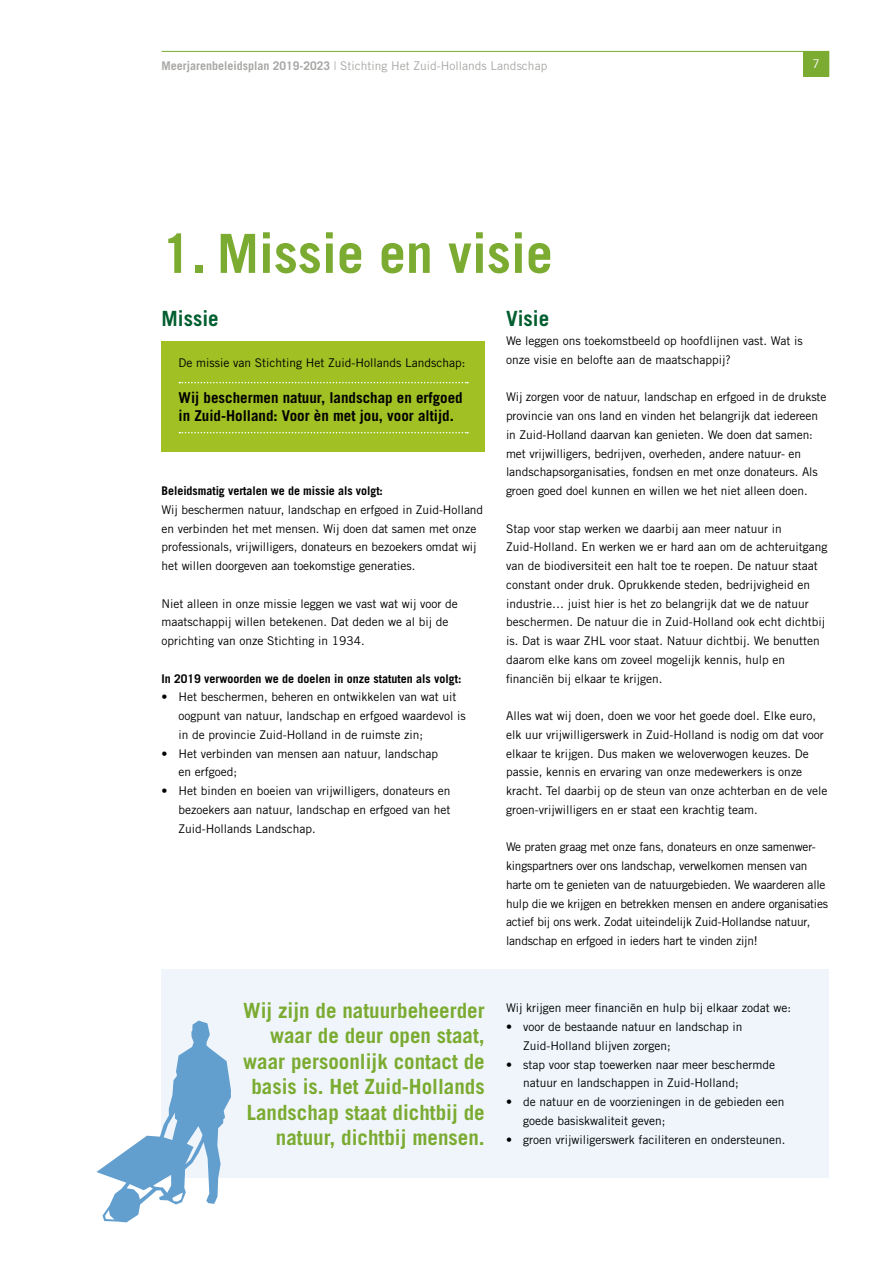
<style>
.page{position:relative;width:893px;height:1263px;background:#fff}
.page>*{position:absolute;margin:0;border:0;box-sizing:border-box;transform-origin:0 0}
.Hoofdstuk_kop{font:700 54px "Trade Gothic LT Std";color:#7bab31}
.Broodtekst{font:700 21px/25.5px "Trade Gothic LT Std";color:#7bab31;text-align:right}
.Grote_tussenkop{font:700 21px "Trade Gothic LT Std";color:#005e2f}
.Broodtekst-2{font:700 15px/18.8px "Trade Gothic LT Std";color:#000}
.Broodtekst-3{font:12px/18.8px "Trade Gothic LT Std";color:#000}
.t1{font:12px "Trade Gothic LT Std";color:#a9a8a6}
.Broodtekst-4{font:700 12px "Trade Gothic LT Std";color:#000}
.t2{font:12px "Trade Gothic LT Std";color:#fff}
.s1{font-weight:700}
</style>
<div class="page">
<svg style="left:161px;top:51px;width:669px;height:26px"></svg>
<div style="left:162px;top:341px;width:323px;height:111px;background:#a1c024"></div>
<svg style="left:179px;top:382px;width:289px;height:1px"></svg>
<svg style="left:179px;top:432px;width:289px;height:1px"></svg>
<div style="left:162px;top:969px;width:667px;height:209px;background:#eff5fb"></div>
<svg style="left:96px;top:1020px;width:135px;height:202px"></svg>
<p class="t1" style="left:162px;top:59px;width:387px"><span class="s1">Meerjarenbeleidsplan 2019-2023</span> | Stichting Het Zuid-Hollands Landschap</p>
<p class="t2" style="left:812px;top:57px;width:9px">7</p>
<p class="Hoofdstuk_kop" style="left:162px;top:220px;width:393px">1. Missie en visie</p>
<p class="Grote_tussenkop" style="left:162px;top:305px;width:59px">Missie</p>
<p class="Broodtekst-3" style="left:179px;top:353px;width:288px">De missie van Stichting Het Zuid-Hollands Landschap:</p>
<p class="Broodtekst-2" style="left:179px;top:388px;width:286px">Wij beschermen natuur, landschap en erfgoed in Zuid-Holland: Voor èn met jou, voor altijd.</p>
<p class="Grote_tussenkop" style="left:506px;top:305px;width:45px">Visie</p>
<p class="Broodtekst-3" style="left:506px;top:331px;width:298px">We leggen ons toekomstbeeld op hoofdlijnen vast. Wat is onze visie en belofte aan de maatschappij?</p>
<p class="Broodtekst-3" style="left:506px;top:387px;width:322px">Wij zorgen voor de natuur, landschap en erfgoed in de drukste provincie van ons land en vinden het belangrijk dat iedereen in Zuid-Holland daarvan kan genieten. We doen dat samen: met vrijwilligers, bedrijven, overheden, andere natuur- en landschapsorganisaties, fondsen en met onze donateurs. Als groen goed doel kunnen en willen we het niet alleen doen.</p>
<p class="Broodtekst-3" style="left:506px;top:519px;width:323px">Stap voor stap werken we daarbij aan meer natuur in Zuid-Holland. En werken we er hard aan om de achteruitgang van de biodiversiteit een halt toe te roepen. De natuur staat constant onder druk. Oprukkende steden, bedrijvigheid en industrie… juist hier is het zo belangrijk dat we de natuur beschermen. De natuur die in Zuid-Holland ook echt dichtbij is. Dat is waar ZHL voor staat. Natuur dichtbij. We benutten daarom elke kans om zoveel mogelijk kennis, hulp en financiën bij elkaar te krijgen.</p>
<p class="Broodtekst-3" style="left:506px;top:706px;width:323px">Alles wat wij doen, doen we voor het goede doel. Elke euro, elk uur vrijwilligerswerk in Zuid-Holland is nodig om dat voor elkaar te krijgen. Dus maken we weloverwogen keuzes. De passie, kennis en ervaring van onze medewerkers is onze kracht. Tel daarbij op de steun van onze achterban en de vele groen-vrijwilligers en er staat een krachtig team.</p>
<p class="Broodtekst-3" style="left:506px;top:837px;width:324px">We praten graag met onze fans, donateurs en onze samenwer&shy;kingspartners over ons landschap, verwelkomen mensen van harte om te genieten van de natuurgebieden. We waarderen alle hulp die we krijgen en betrekken mensen en andere organisaties actief bij ons werk. Zodat uiteindelijk Zuid-Hollandse natuur, landschap en erfgoed in ieders hart te vinden zijn!</p>
<p class="Broodtekst-3" style="left:162px;top:481px;width:323px"><span class="s1">Beleidsmatig vertalen we de missie als volgt:<br></span>Wij beschermen natuur, landschap en erfgoed in Zuid-Holland en verbinden het met mensen. Wij doen dat samen met onze professionals, vrijwilligers, donateurs en bezoekers omdat wij het willen doorgeven aan toekomstige generaties.</p>
<p class="Broodtekst-3" style="left:162px;top:594px;width:298px">Niet alleen in onze missie leggen we vast wat wij voor de maatschappij willen betekenen. Dat deden we al bij de oprichting van onze Stichting in 1934.</p>
<p class="Broodtekst-4" style="left:162px;top:671px;width:302px">In 2019 verwoorden we de doelen in onze statuten als volgt:</p>
<p class="Broodtekst-3" style="left:179px;top:687px;width:289px;text-indent:-17px">• Het beschermen, beheren en ontwikkelen van wat uit oogpunt van natuur, landschap en erfgoed waardevol is in de provincie Zuid-Holland in de ruimste zin;</p>
<p class="Broodtekst-3" style="left:179px;top:744px;width:261px;text-indent:-17px">• Het verbinden van mensen aan natuur, landschap en erfgoed;</p>
<p class="Broodtekst-3" style="left:179px;top:781px;width:273px;text-align:justify;text-indent:-17px">• Het binden en boeien van vrijwilligers, donateurs en bezoekers aan natuur, landschap en erfgoed van het Zuid-Hollands Landschap.</p>
<p class="Broodtekst" style="left:243px;top:997px;width:243px">Wij zijn de natuurbeheerder waar de deur open staat, waar persoonlijk contact de basis is. Het Zuid-Hollands<br>Landschap staat dichtbij de natuur, dichtbij mensen.</p>
<p class="Broodtekst-3" style="left:506px;top:999px;width:287px">Wij krijgen meer financiën en hulp bij elkaar zodat we:</p>
<p class="Broodtekst-3" style="left:523px;top:1017px;width:221px;text-indent:-17px">• voor de bestaande natuur en landschap in<br>Zuid-Holland blijven zorgen;</p>
<p class="Broodtekst-3" style="left:523px;top:1055px;width:253px;text-indent:-17px">• stap voor stap toewerken naar meer beschermde natuur en landschappen in Zuid-Holland;</p>
<p class="Broodtekst-3" style="left:523px;top:1092px;width:263px;text-indent:-17px">• de natuur en de voorzieningen in de gebieden een goede basiskwaliteit geven;</p>
<p class="Broodtekst-3" style="left:506px;top:1130px;width:281px">• groen vrijwiligerswerk faciliteren en ondersteunen.</p>
</div>
